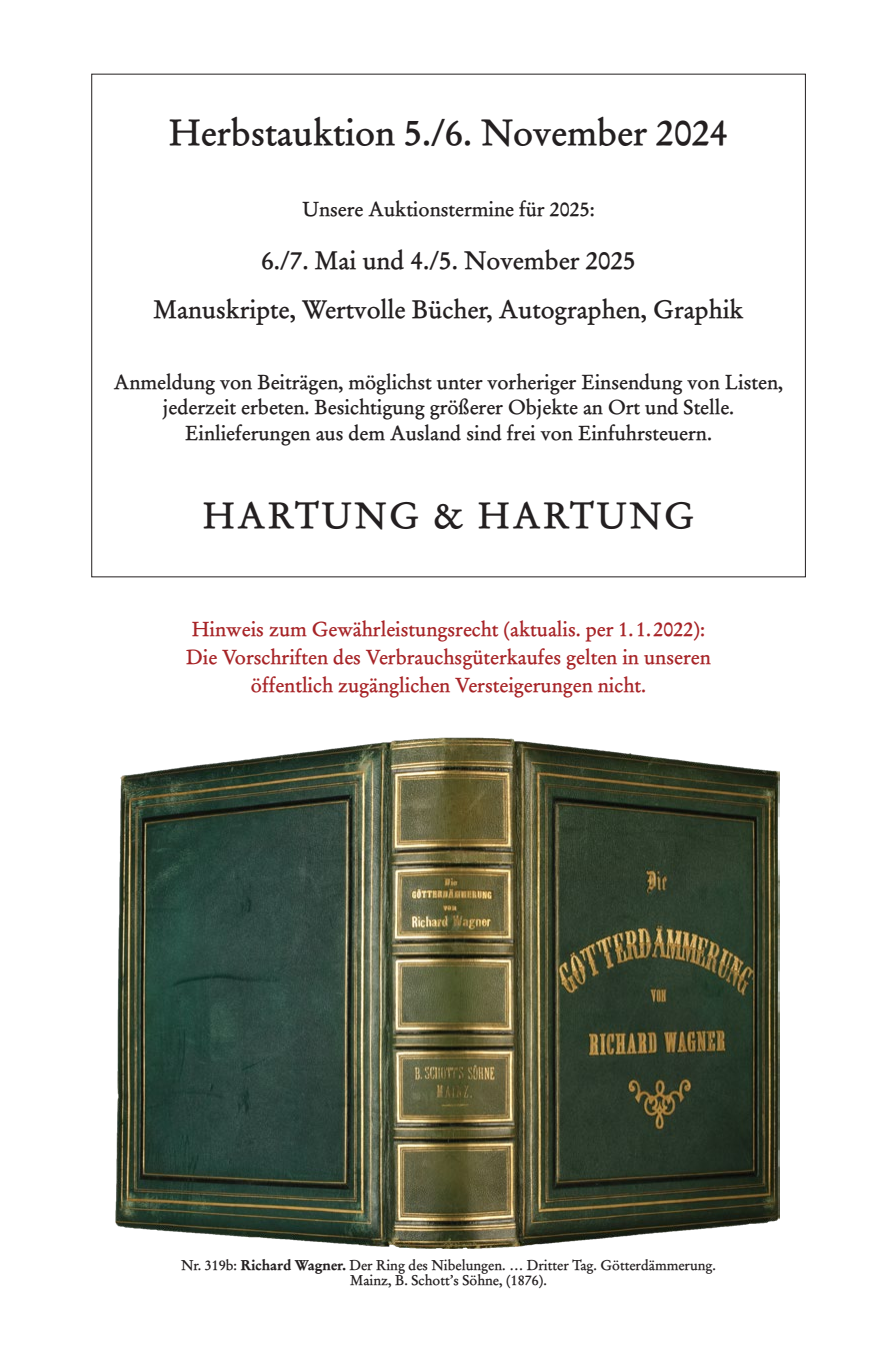
<style>
.page{position:relative;width:896px;height:1361px;background:#fff}
.page>*{position:absolute;margin:0;border:0;box-sizing:border-box;transform-origin:0 0}
.t1{font:36px "Garamond Hartung";color:#231f20}
.t2{font:36px "Garamond Hartung";letter-spacing:.075em;color:#231f20}
.t3{font:25px/48.2px "Garamond Hartung";color:#231f20;text-align:center}
.t4{font:20px/25.6px "Garamond Hartung";color:#231f20;text-align:center}
.t5{font:20px/28px "Garamond Hartung";color:#a72427;text-align:center}
.t6{font:14px/15px "Garamond Hartung";color:#231f20;text-align:center}
.s1{font-weight:700}
</style>
<div class="page">
<img style="left:115px;top:737px;width:664px;height:511px">
<h1 class="t1" style="left:169px;top:111px;width:561px">Herbstauktion 5./6. November 2024</h1>
<p class="t4" style="left:302px;top:197px;width:294px">Unsere Auktionstermine für 2025:</p>
<p class="t3" style="left:154px;top:237px;width:591px">6./7. Mai und 4./5. November 2025<br>Manuskripte, Wertvolle Bücher, Autographen, Graphik</p>
<p class="t4" style="left:114px;top:369px;width:671px">Anmeldung von Beiträgen, möglichst unter vorheriger Einsendung von Listen, jederzeit erbeten. Besichtigung größerer Objekte an Ort und Stelle.<br>Einlieferungen aus dem Ausland sind frei von Einfuhrsteuern.</p>
<h1 class="t2" style="left:203px;top:493px;width:493px">HARTUNG &amp; HARTUNG</h1>
<p class="t5" style="left:186px;top:616px;width:526px">Hinweis zum Gewährleistungsrecht (aktualis. per 1. 1. 2022):<br>Die Vorschriften des Verbrauchsgüterkaufes gelten in unseren öffentlich zugänglichen Versteigerungen nicht.</p>
<p class="t6" style="left:181px;top:1258px;width:536px">Nr. 319b: <span class="s1">Richard Wagner.</span> Der Ring des Nibelungen. … Dritter Tag. Götterdämmerung.<br>Mainz, B. Schott’s Söhne, (1876).</p>
</div>
